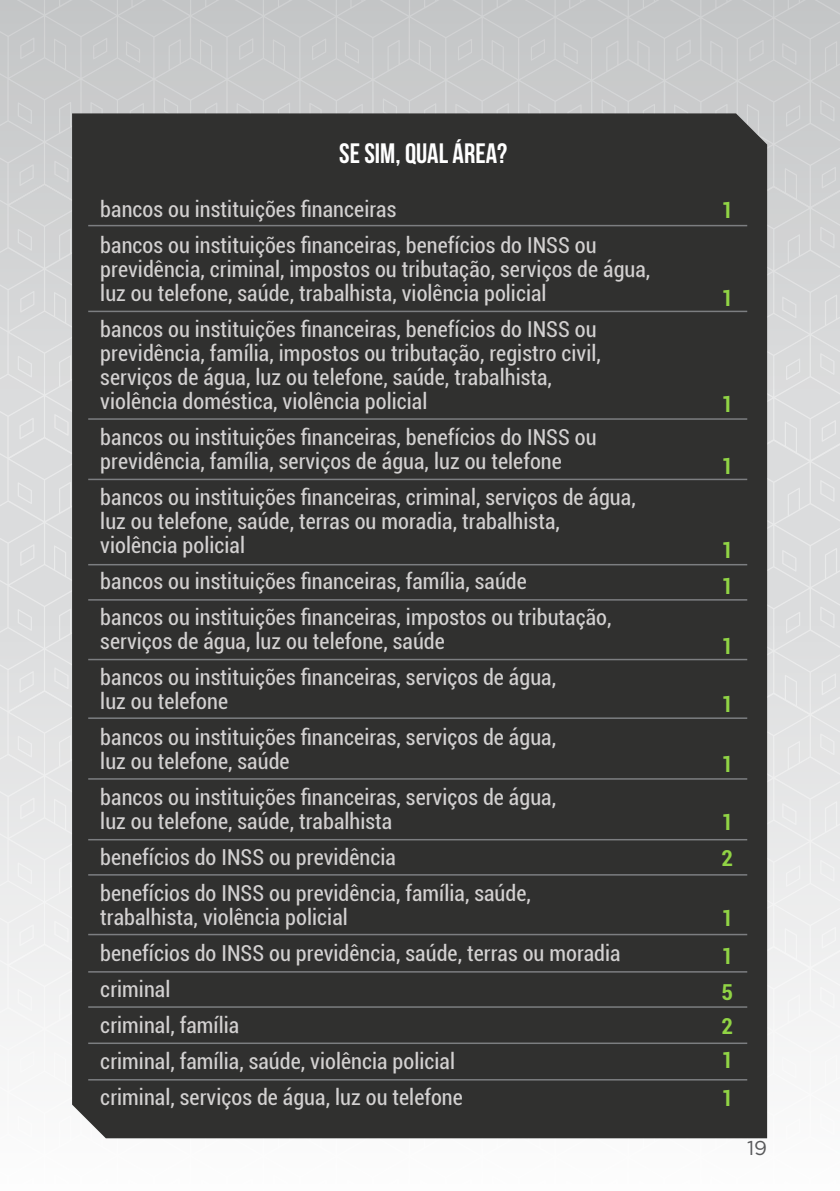
<style>
.page{position:relative;width:840px;height:1191px;background:#fff}
.page>*{position:absolute;margin:0;border:0;box-sizing:border-box;transform-origin:0 0}
.t1{font:28px "Bebas Neue";color:#fff}
.t2{font:condensed 22px/36px "Roboto";letter-spacing:.005em;color:#d3d1d1}
.t3{font:700 condensed 22px/36px "Roboto";color:#91d445}
.t4{font:20px "Gotham";color:#58595b}
</style>
<div class="page">
<svg style="left:0;top:461px;width:839px;height:147px;fill:#dbdcdd"></svg>
<svg style="left:819px;top:480px;width:15px;height:22px"></svg>
<svg style="left:781px;top:550px;width:15px;height:21px"></svg>
<svg style="left:20px;top:544px;width:14px;height:22px"></svg>
<svg style="left:18px;top:482px;width:14px;height:22px"></svg>
<svg style="left:0;top:390px;width:839px;height:71px;fill:#dbdcdd"></svg>
<svg style="left:19px;top:418px;width:15px;height:21px"></svg>
<svg style="left:54px;top:414px;width:15px;height:22px"></svg>
<div style="left:0;top:0;width:839px;height:390px;background:linear-gradient(to bottom,#c5c6c7,#d9dadb)"></div>
<div style="left:0;top:608px;width:839px;height:583px;background:linear-gradient(to bottom,#dadbdb,#fafafa)"></div>
<div style="left:72px;top:113px;width:694px;height:1025px;background:#30302f"></div>
<hr style="left:88px;top:225px;width:658px;height:1px;background:#7c7e81">
<hr style="left:88px;top:311px;width:658px;height:1px;background:#7c7e81">
<hr style="left:88px;top:418px;width:658px;height:2px;background:#7c7e81">
<hr style="left:88px;top:478px;width:658px;height:2px;background:#7c7e81">
<hr style="left:88px;top:564px;width:658px;height:1px;background:#7c7e81">
<hr style="left:88px;top:599px;width:658px;height:1px;background:#7c7e81">
<hr style="left:88px;top:659px;width:658px;height:1px;background:#7c7e81">
<hr style="left:88px;top:717px;width:658px;height:2px;background:#7c7e81">
<hr style="left:88px;top:778px;width:658px;height:1px;background:#7c7e81">
<hr style="left:88px;top:839px;width:658px;height:1px;background:#7c7e81">
<hr style="left:88px;top:874px;width:658px;height:1px;background:#7c7e81">
<hr style="left:88px;top:933px;width:658px;height:2px;background:#7c7e81">
<hr style="left:88px;top:971px;width:658px;height:1px;background:#7c7e81">
<hr style="left:88px;top:1006px;width:658px;height:1px;background:#7c7e81">
<hr style="left:88px;top:1042px;width:658px;height:2px;background:#7c7e81">
<hr style="left:88px;top:1079px;width:658px;height:1px;background:#7c7e81">
<p class="t1" style="left:339px;top:138px;width:169px">SE SIM, QUAL ÁREA?</p>
<p class="t2" style="left:100px;top:190px;width:497px">bancos ou instituições financeiras<br>bancos ou instituições financeiras, benefícios do INSS ou</p>
<p class="t2" style="left:100px;top:256px;width:551px;line-height:24px">previdência, criminal, impostos ou tributação, serviços de água, luz ou telefone, saúde, trabalhista, violência policial</p>
<p class="t2" style="left:100px;top:316px;width:502px;line-height:24px">bancos ou instituições financeiras, benefícios do INSS ou previdência, família, impostos ou tributação, registro civil, serviços de água, luz ou telefone, saúde, trabalhista, violência doméstica, violência policial</p>
<p class="t2" style="left:100px;top:424px;width:497px;line-height:24px">bancos ou instituições financeiras, benefícios do INSS ou previdência, família, serviços de água, luz ou telefone</p>
<p class="t2" style="left:100px;top:484px;width:536px;line-height:24px">bancos ou instituições financeiras, criminal, serviços de água, luz ou telefone, saúde, terras ou moradia, trabalhista, violência policial</p>
<p class="t2" style="left:100px;top:562px;width:512px">bancos ou instituições financeiras, família, saúde<br>bancos ou instituições financeiras, impostos ou tributação,</p>
<p class="t2" style="left:100px;top:622px;width:457px">serviços de água, luz ou telefone, saúde<br>bancos ou instituições financeiras, serviços de água,</p>
<p class="t2" style="left:100px;top:682px;width:457px">luz ou telefone<br>bancos ou instituições financeiras, serviços de água,</p>
<p class="t2" style="left:100px;top:742px;width:457px">luz ou telefone, saúde<br>bancos ou instituições financeiras, serviços de água,</p>
<p class="t2" style="left:100px;top:802px;width:432px">luz ou telefone, saúde, trabalhista<br>benefícios do INSS ou previdência<br>benefícios do INSS ou previdência, família, saúde,</p>
<p class="t2" style="left:100px;top:898px;width:521px">trabalhista, violência policial<br>benefícios do INSS ou previdência, saúde, terras ou moradia criminal<br>criminal, família<br>criminal, família, saúde, violência policial<br>criminal, serviços de água, luz ou telefone</p>
<p class="t3" style="left:721px;top:191px;width:13px">1</p>
<p class="t3" style="left:721px;top:279px;width:13px">1</p>
<p class="t3" style="left:721px;top:385px;width:13px">1</p>
<p class="t3" style="left:721px;top:447px;width:13px">1</p>
<p class="t3" style="left:721px;top:531px;width:13px">1<br>1</p>
<p class="t3" style="left:721px;top:627px;width:13px">1</p>
<p class="t3" style="left:721px;top:685px;width:13px">1</p>
<p class="t3" style="left:721px;top:745px;width:13px">1</p>
<p class="t3" style="left:721px;top:803px;width:13px">1<br>2</p>
<p class="t3" style="left:721px;top:898px;width:13px;line-height:38px">1<br>1</p>
<p class="t3" style="left:721px;top:974px;width:13px;line-height:34px;text-align:justify">5<br>2<br>1</p>
<p class="t3" style="left:721px;top:1079px;width:13px">1</p>
<p class="t4" style="left:746px;top:1136px;width:22px">19</p>
</div>
